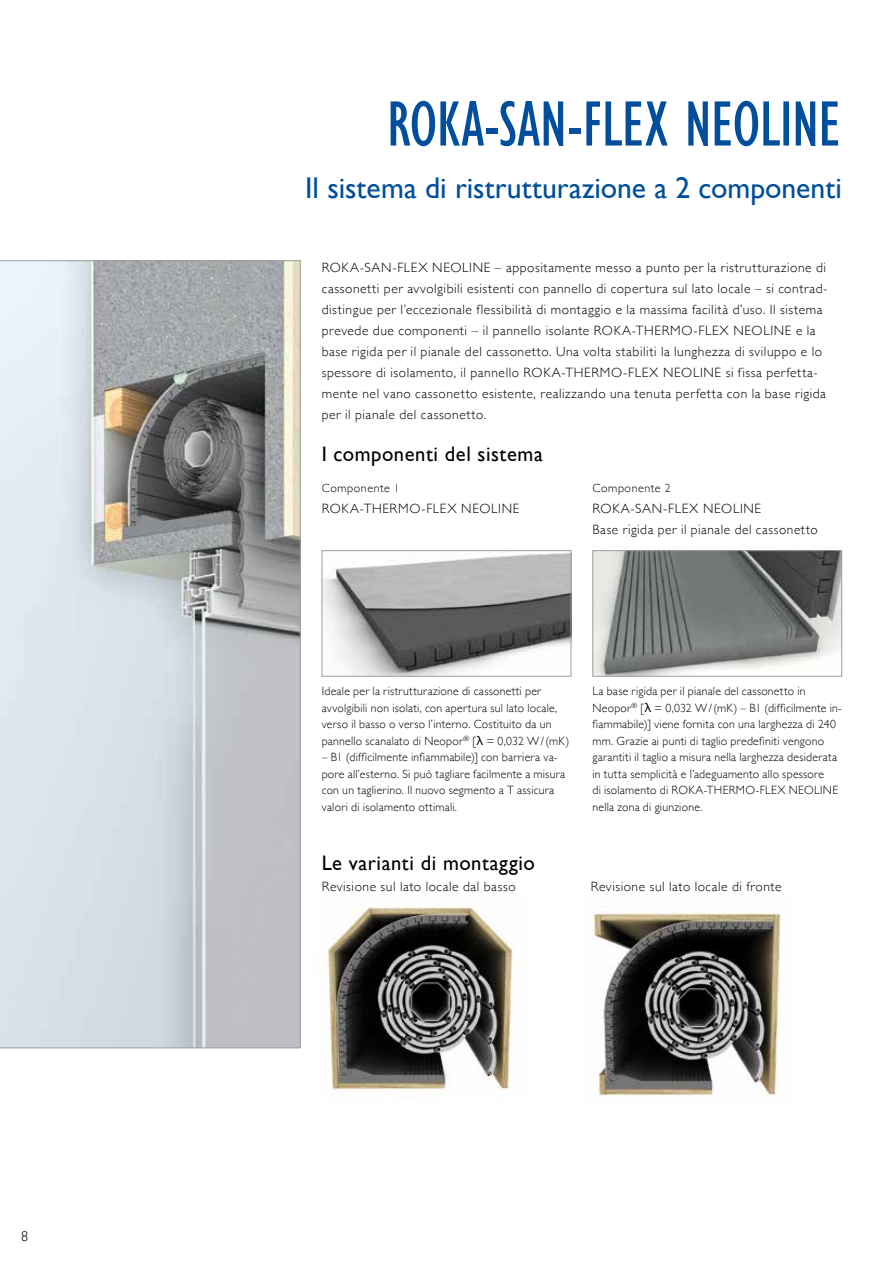
<style>
.page{position:relative;width:893px;height:1263px;background:#fff}
.page>*{position:absolute;margin:0;border:0;box-sizing:border-box;transform-origin:0 0}
.t1{font:66px "Gill Sans Condensed";letter-spacing:-.01em;color:#004e9c}
.t2{font:30px "Gill Sans";color:#004e9c}
.t3{font:21px "Gill Sans";letter-spacing:.025em;color:#000}
.t4{font:300 14.25px "Gill Sans";color:#000}
.t5{font:300 13.5px/21px "Gill Sans";letter-spacing:.04em;color:#000}
.t6{font:300 12px/16.5px "Gill Sans";letter-spacing:.02em;color:#000}
.t7{font:300 12px "Gill Sans";letter-spacing:.045em;color:#000}
.s1{font-family:"Lucida Grande";font-weight:400}
</style>
<div class="page">
<img style="left:326px;top:906px;width:187px;height:190px">
<svg style="left:0;top:261px;width:300px;height:787px;background:#c0c5c8"></svg>
<img style="left:591px;top:907px;width:191px;height:190px">
<img style="left:324px;top:553px;width:245px;height:121px">
<div style="left:322px;top:550px;width:249px;height:126px;border:1px solid #9c9e9f"></div>
<img style="left:595px;top:552px;width:245px;height:122px">
<div style="left:593px;top:550px;width:249px;height:126px;border:1px solid #9c9e9f"></div>
<p class="t4" style="left:21px;top:1228px;width:9px">8</p>
<h1 class="t1" style="left:387px;top:88px;width:457px">ROKA-SAN-FLEX NEOLINE</h1>
<h2 class="t2" style="left:305px;top:171px;width:538px">Il sistema di ristrutturazione a 2 componenti</h2>
<p class="t5" style="left:322px;top:256px;width:507px">ROKA-SAN-FLEX NEOLINE – appositamente messo a punto per la ristrutturazione di cassonetti per avvolgibili esistenti con pannello di copertura sul lato locale – si contrad&shy;distingue per -l’eccezionale flessibilità di montaggio e la massima facilità d’uso. Il sistema prevede due componenti – il pannello isolante ROKA-THERMO-FLEX NEOLINE e la base rigida per il pianale del cassonetto. Una volta stabiliti la lunghezza di sviluppo e lo spessore di isolamento, il pannello ROKA-THERMO-FLEX NEOLINE si fissa perfetta&shy;mente nel vano cassonetto esistente, realizzando una tenuta perfetta con la base rigida per il pianale del cassonetto.</p>
<h3 class="t3" style="left:322px;top:441px;width:223px">I componenti del sistema</h3>
<p class="t7" style="left:322px;top:479px;width:80px">Componente 1</p>
<p class="t5" style="left:322px;top:497px;width:199px">ROKA-THERMO-FLEX NEOLINE</p>
<p class="t7" style="left:592px;top:479px;width:80px">Componente 2</p>
<p class="t5" style="left:592px;top:497px;width:227px">ROKA-SAN-FLEX NEOLINE<br>Base rigida per il pianale del cassonetto</p>
<p class="t6" style="left:322px;top:682px;width:249px">Ideale per la ristrutturazione di cassonetti per avvolgibili non isolati, con apertura sul lato locale, verso il basso o verso l’interno. Costituito da un pannello scanalato di Neopor<sup>®</sup> [<span class="s1">λ</span> = 0,032 W/(mK)</p>
<p class="t6" style="left:322px;top:748px;width:245px">– B1 (difficilmente infiammabile)] con barriera va&shy;pore all’esterno. Si può tagliare facilmente a misura con un taglierino. Il nuovo segmento a T assicura valori di isolamento ottimali.</p>
<p class="t6" style="left:592px;top:682px;width:251px">La base rigida per il pianale del cassonetto in Neopor<sup>®</sup> [<span class="s1">λ</span> = 0,032 W/(mK) – B1 (difficilmente in&shy;fiammabile)] viene fornita con una larghezza di 240 mm. Grazie ai punti di taglio predefiniti vengono garantiti il taglio a misura nella larghezza desiderata in tutta semplicità e l’adeguamento allo spessore<br>di -isolamento di ROKA-THERMO-FLEX NEOLINE nella zona di giunzione.</p>
<h3 class="t3" style="left:322px;top:851px;width:215px">Le varianti di montaggio</h3>
<p class="t5" style="left:322px;top:875px;width:195px">Revisione sul lato locale dal basso</p>
<p class="t5" style="left:591px;top:875px;width:192px">Revisione sul lato locale di fronte</p>
</div>
